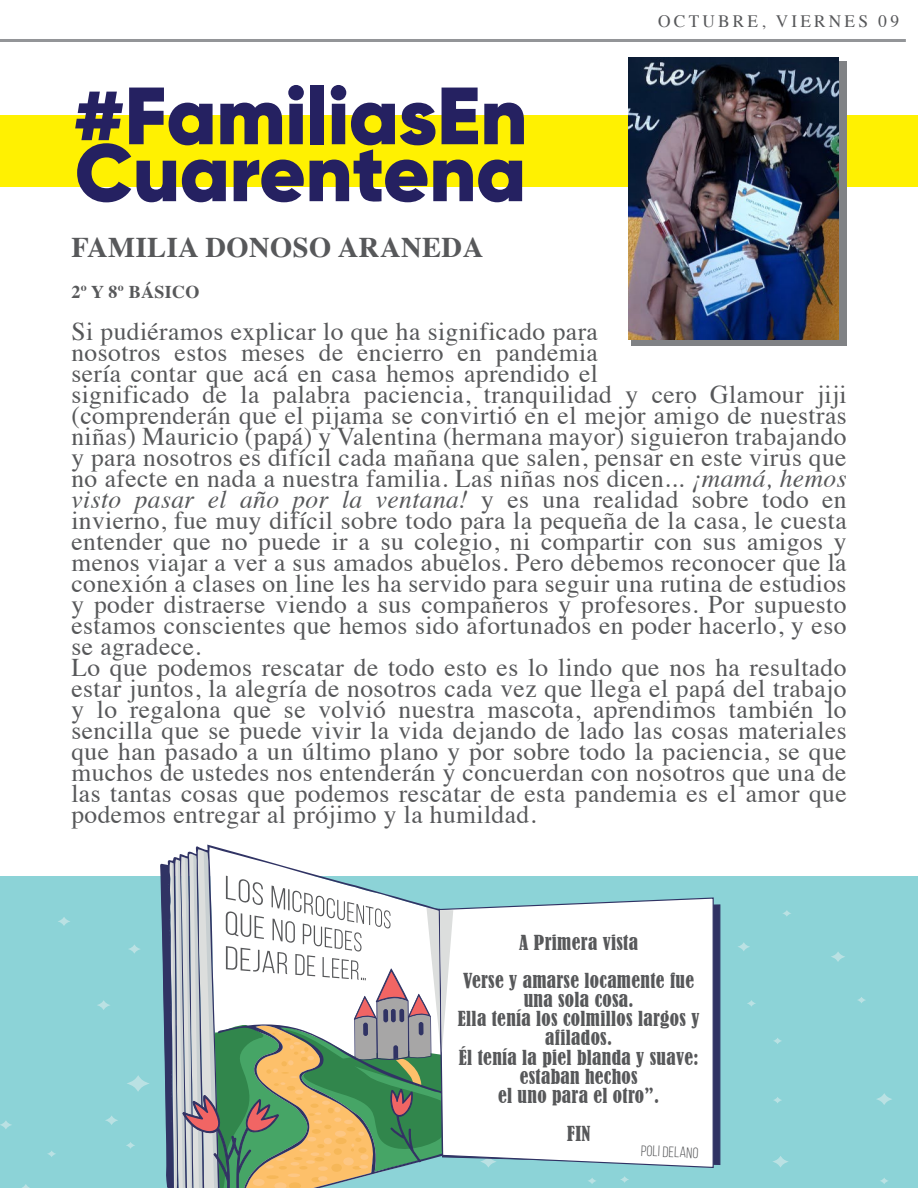
<style>
.page{position:relative;width:918px;height:1188px;background:#fff}
.page>*{position:absolute;margin:0;border:0;box-sizing:border-box;transform-origin:0 0}
.t1{font:900 81px/57px "Gilroy";color:#252161}
.t2{font:700 28.5px "Times";letter-spacing:.015em;color:#57585a}
.t3{font:25.5px/21px "Times";letter-spacing:.015em;color:#57585a}
.t4{font:condensed 19.35px/19.2px "Bernard";letter-spacing:.015em;color:#57585a;text-align:center}
.t5{font:700 18px "Times";letter-spacing:.015em;color:#57585a}
.t6{font:17.4px "Times";letter-spacing:.18em;color:#57585a}
.t7{font:15.15px "Bebas Neue";color:#57585a}
.s1{font-style:italic}
</style>
<div class="page">
<hr style="left:0;top:39px;width:906px;height:3px;background:#939598">
<div style="left:0;top:115px;width:918px;height:71px;background:#fff101"></div>
<div style="left:631px;top:62px;width:216px;height:284px;background:#808285"></div>
<img style="left:628px;top:58px;width:211px;height:282px">
<div style="left:0;top:877px;width:918px;height:311px;background:#8cd3d7"></div>
<svg style="left:587px;top:1178px;width:10px;height:6px"></svg>
<svg style="left:47px;top:1151px;width:9px;height:6px"></svg>
<svg style="left:126px;top:1142px;width:9px;height:7px"></svg>
<svg style="left:105px;top:1115px;width:13px;height:10px"></svg>
<svg style="left:128px;top:944px;width:13px;height:10px"></svg>
<svg style="left:97px;top:1000px;width:14px;height:10px"></svg>
<svg style="left:58px;top:917px;width:13px;height:9px"></svg>
<svg style="left:0;top:1120px;width:12px;height:9px"></svg>
<svg style="left:127px;top:1075px;width:23px;height:17px"></svg>
<svg style="left:22px;top:1184px;width:8px;height:4px"></svg>
<svg style="left:773px;top:1097px;width:9px;height:6px"></svg>
<svg style="left:880px;top:1178px;width:9px;height:6px"></svg>
<svg style="left:620px;top:1176px;width:9px;height:7px"></svg>
<svg style="left:782px;top:910px;width:9px;height:7px"></svg>
<svg style="left:857px;top:997px;width:9px;height:6px"></svg>
<svg style="left:772px;top:1156px;width:17px;height:12px"></svg>
<svg style="left:831px;top:951px;width:14px;height:11px"></svg>
<svg style="left:876px;top:1093px;width:17px;height:12px"></svg>
<svg style="left:747px;top:1000px;width:9px;height:7px"></svg>
<svg style="left:737px;top:942px;width:13px;height:9px"></svg>
<svg style="left:773px;top:1038px;width:9px;height:6px"></svg>
<svg style="left:714px;top:904px;width:7px;height:261px;background:#38416e"></svg>
<div style="left:453px;top:897px;width:261px;height:271px;background:#fff"></div>
<svg style="left:161px;top:849px;width:292px;height:339px;background:#b4c0b3"></svg>
<h1 class="t1" style="left:74px;top:87px;width:455px">#FamiliasEn<br>Cuarentena</h1>
<p class="t6" style="left:658px;top:5px;width:242px">OCTUBRE, VIERNES 09</p>
<p class="t2" style="left:71px;top:220px;width:413px">FAMILIA DONOSO ARANEDA</p>
<p class="t5" style="left:71px;top:275px;width:130px">2º Y 8º BÁSICO</p>
<p class="t3" style="left:71px;top:319px;width:777px">Si pudiéramos explicar lo que ha significado para<br>nosotros estos meses de encierro en pandemia<br>sería contar que acá en casa hemos aprendido el<br>significado de la palabra paciencia, tranquilidad y cero Glamour jiji (comprenderán que el pijama se convirtió en el mejor amigo de nuestras niñas) Mauricio (papá) y Valentina (hermana mayor) siguieron trabajando y para nosotros es difícil cada mañana que salen, pensar en este virus que no afecte en nada a nuestra familia. Las niñas nos dicen... <span class="s1">¡mamá, hemos visto pasar el año por la ventana!</span> y es una realidad sobre todo en invierno, fue muy difícil sobre todo para la pequeña de la casa, le cuesta entender que no puede ir a su colegio, ni compartir con sus amigos y menos viajar a ver a sus amados abuelos. Pero debemos reconocer que la conexión a clases on line les ha servido para seguir una rutina de estudios y poder distraerse viendo a sus compañeros y profesores. Por supuesto estamos conscientes que hemos sido afortunados en poder hacerlo, y eso se agradece.<br>Lo que podemos rescatar de todo esto es lo lindo que nos ha resultado estar juntos, la alegría de nosotros cada vez que llega el papá del trabajo y lo regalona que se volvió nuestra mascota, aprendimos también lo sencilla que se puede vivir la vida dejando de lado las cosas materiales que han pasado a un último plano y por sobre todo la paciencia, se que muchos de ustedes nos entenderán y concuerdan con nosotros que una de las tantas cosas que podemos rescatar de esta pandemia es el amor que podemos entregar al prójimo y la humildad.</p>
<p class="t4" style="left:463px;top:923px;width:232px;line-height:38.4px">A Primera vista<br>Verse y amarse locamente fue</p>
<p class="t4" style="left:458px;top:990px;width:243px">una sola cosa.<br>Ella tenía los colmillos largos y afilados.<br>Él tenía la piel blanda y suave: estaban hechos<br>el uno para el otro”.</p>
<p class="t4" style="left:567px;top:1125px;width:25px">FIN</p>
<p class="t7" style="left:641px;top:1142px;width:59px;rotate:3deg">Poli Delano</p>
</div>
